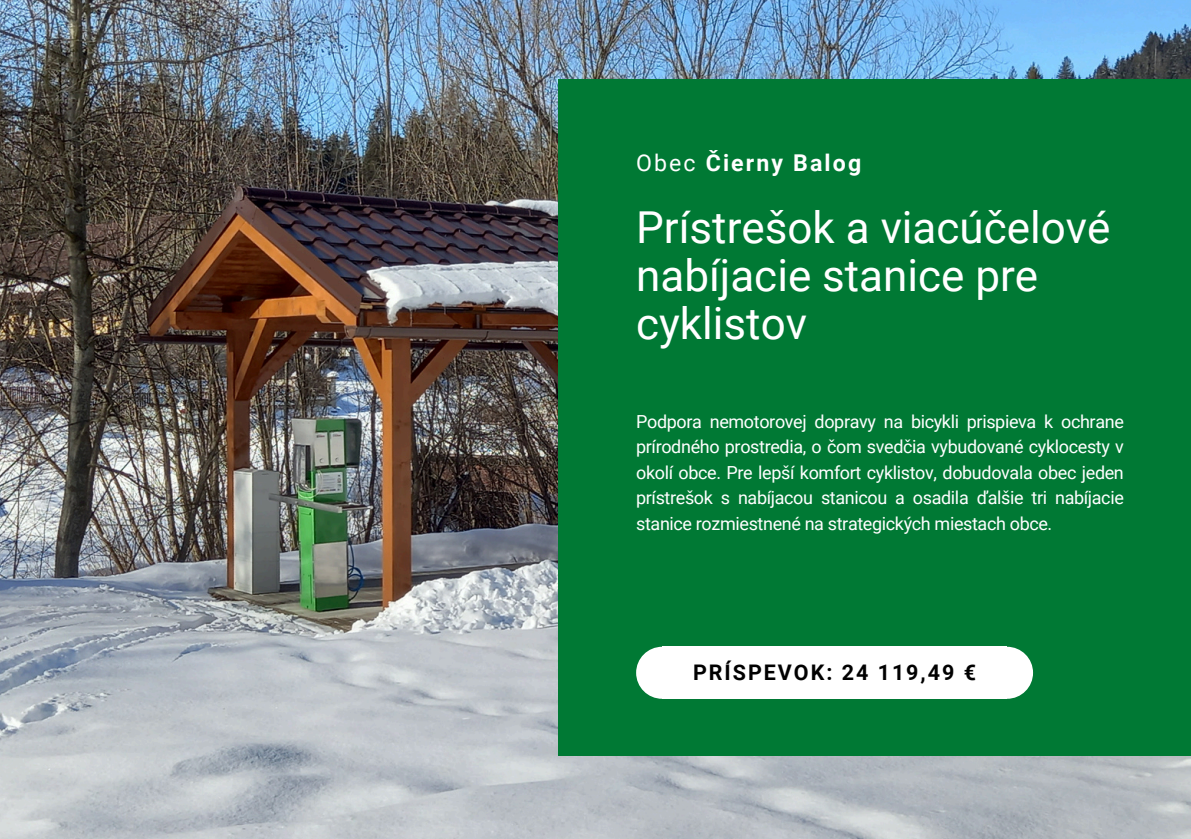
<style>
.page{position:relative;width:1191px;height:839px;background:#fff}
.page>*{position:absolute;margin:0;border:0;box-sizing:border-box;transform-origin:0 0}
.t1{font:44px/48px "Roboto";color:#fff}
.t2{font:700 23.2px "Roboto";letter-spacing:.09em;color:#fff}
.t3{font:700 21.4px "Roboto";letter-spacing:.09em;color:#000}
.t4{font:18px/25.6px "Roboto";letter-spacing:-.02em;color:#fff;text-align:justify}
.s1{font-weight:400}
</style>
<div class="page">
<img style="left:0;top:0;width:1191px;height:838px">
<div style="left:559px;top:79px;width:632px;height:676px;background:#007934"></div>
<div style="left:636px;top:646px;width:52px;height:52px;background:#fff;border-radius:50%"></div>
<div style="left:662px;top:646px;width:345px;height:52px;background:#fff"></div>
<div style="left:981px;top:646px;width:52px;height:52px;background:#fff;border-radius:50%"></div>
<p class="t2" style="left:636px;top:146px;width:227px"><span class="s1">Obec</span> Čierny Balog</p>
<h1 class="t1" style="left:636px;top:201px;width:476px">Prístrešok a viacúčelové nabíjacie stanice pre cyklistov</h1>
<p class="t4" style="left:636px;top:407px;width:489px">Podpora nemotorovej dopravy na bicykli prispieva k ochrane prírodného prostredia, o čom svedčia vybudované cyklocesty v okolí obce. Pre lepší komfort cyklistov, dobudovala obec jeden prístrešok s nabíjacou stanicou a osadila ďalšie tri nabíjacie stanice rozmiestnené na strategických miestach obce.</p>
<p class="t3" style="left:693px;top:657px;width:285px">PRÍSPEVOK: 24 119,49 €</p>
</div>
